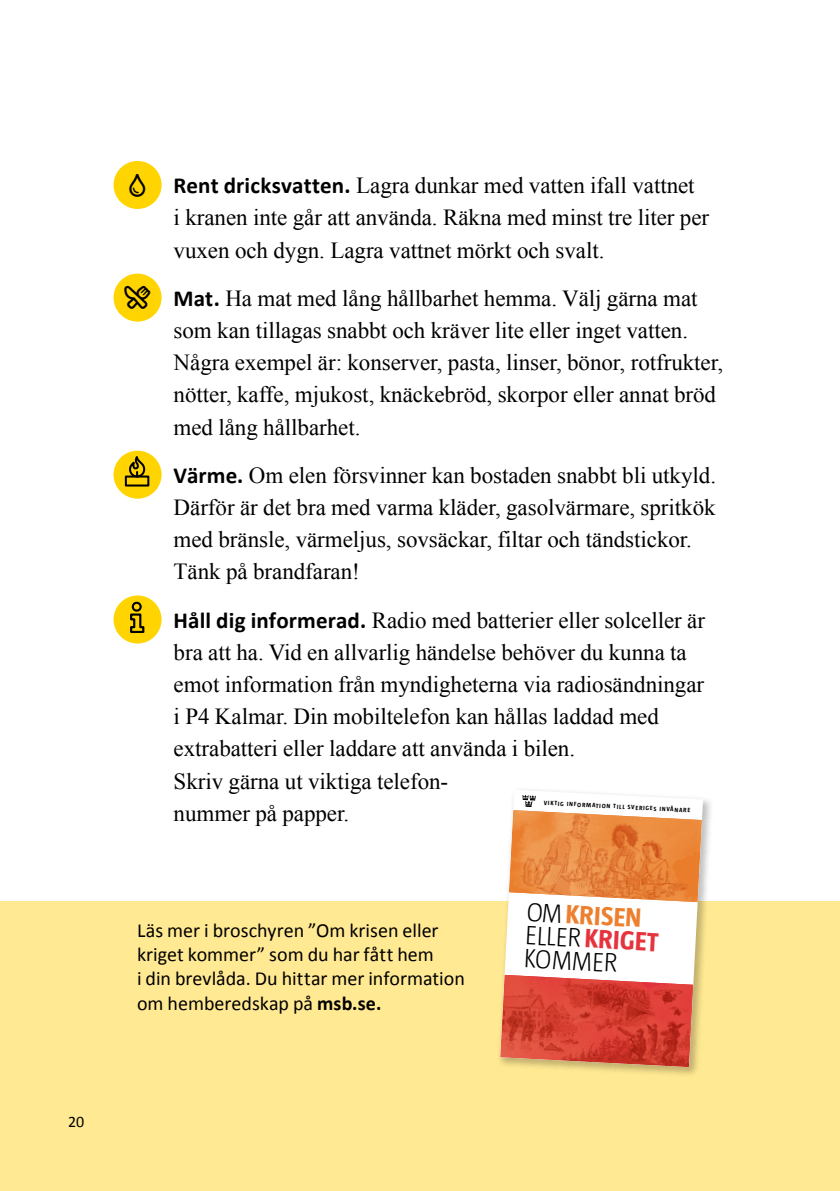
<style>
.page{position:relative;width:840px;height:1191px;background:#fff}
.page>*{position:absolute;margin:0;border:0;box-sizing:border-box;transform-origin:0 0}
.t1{font:300 27px/23px "Taz";color:#000}
.P_-_Indrag_ikon{font:23px/32.2px "Times New Roman";letter-spacing:-.005em;color:#000}
.Fakta___H{font:20px/24.2px "Calibri";color:#000}
.t2{font:16px "Calibri";color:#000}
.t3{font:700 6.4px "Taz";color:#000}
.s1{font-family:"Calibri";font-weight:700}
.s2{font-weight:700}
.s3{font-weight:700;color:#ed802f}
.s4{font-weight:700;color:#e6343f}
</style>
<div class="page">
<div style="left:0;top:901px;width:839px;height:290px;background:#ffe992"></div>
<div style="left:113px;top:161px;width:48px;height:48px;background:#ffd400;border-radius:50%"></div>
<div style="left:113px;top:274px;width:48px;height:48px;background:#ffd400;border-radius:50%"></div>
<div style="left:113px;top:450px;width:48px;height:48px;background:#ffd400;border-radius:50%"></div>
<div style="left:125px;top:475px;width:24px;height:11px;border:2px solid #000"></div>
<svg style="left:127px;top:456px;width:19px;height:23px"></svg>
<div style="left:113px;top:595px;width:48px;height:48px;background:#ffd400;border-radius:50%"></div>
<svg style="left:130px;top:601px;width:15px;height:32px"></svg>
<div style="left:496px;top:786px;width:217px;height:292px;background:#000;opacity:.25"></div>
<svg style="left:500px;top:789px;width:202px;height:278px;fill:#fff"></svg>
<img style="left:500px;top:975px;width:193px;height:92px">
<svg style="left:508px;top:795px;width:193px;height:107px"></svg>
<p class="t2" style="left:68px;top:1111px;width:18px">20</p>
<p class="P_-_Indrag_ikon" style="left:173px;top:169px;width:537px"><span class="s1">Rent dricksvatten.</span> Lagra dunkar med vatten ifall vattnet<br>i kranen inte går att använda. Räkna med minst tre liter per vuxen och dygn. Lagra vattnet mörkt och svalt.</p>
<p class="P_-_Indrag_ikon" style="left:173px;top:282px;width:551px"><span class="s1">Mat.</span> Ha mat med lång hållbarhet hemma. Välj gärna mat som kan tillagas snabbt och kräver lite eller inget vatten.<br>Några exempel är: konserver, pasta, linser, bönor, rotfrukter, nötter, kaffe, mjukost, knäckebröd, skorpor eller annat bröd med lång hållbarhet.</p>
<p class="P_-_Indrag_ikon" style="left:173px;top:459px;width:543px"><span class="s1">Värme.</span> Om elen försvinner kan bostaden snabbt bli utkyld.<br>Därför är det bra med varma kläder, gasolvärmare, spritkök med bränsle, värmeljus, sovsäckar, filtar och tändstickor.<br>Tänk på brandfaran!</p>
<p class="P_-_Indrag_ikon" style="left:173px;top:603px;width:532px"><span class="s1">Håll dig informerad.</span> Radio med batterier eller solceller är bra att ha. Vid en allvarlig händelse behöver du kunna ta emot information från myndigheterna via radiosändningar i P4 Kalmar. Din mobiltelefon kan hållas laddad med extrabatteri eller laddare att använda i bilen.<br>Skriv gärna ut viktiga telefon-<br>nummer på papper.</p>
<p class="t3" style="left:544px;top:799px;width:148px;rotate:3deg">VIKTIG INFORMATION TILL SVERIGES INVÅNARE</p>
<p class="Fakta___H" style="left:137px;top:918px;width:329px">Läs mer i broschyren ”Om krisen eller kriget kommer” som du har fått hem<br>i din brevlåda. Du hittar mer information om hemberedskap på <span class="s2">msb.se.</span></p>
<p class="t1" style="left:527px;top:900px;width:134px;rotate:3deg">OM <span class="s3">KRISEN<br></span>ELLER<span class="s4">KRIGET<br></span>KOMMER</p>
</div>
